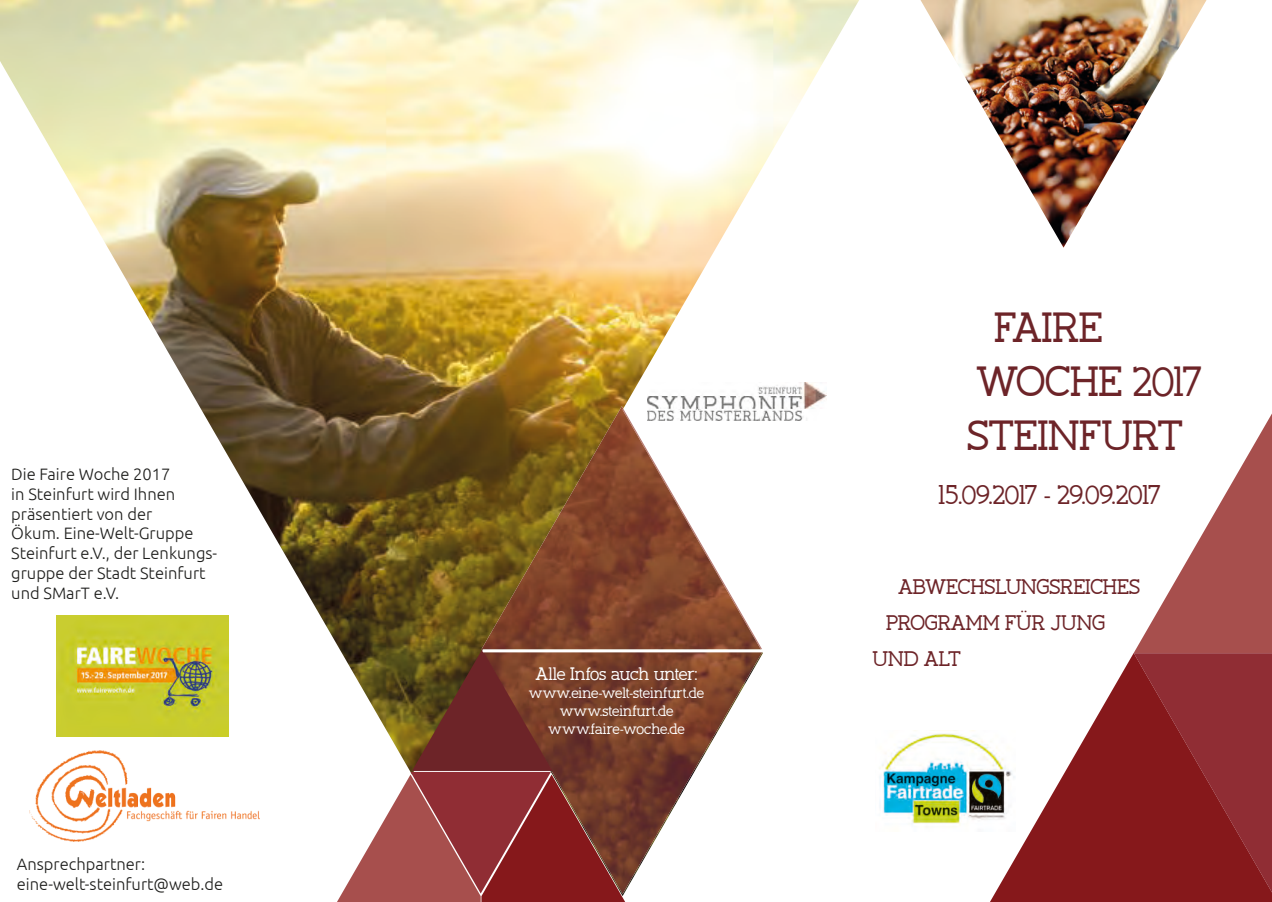
<style>
.page{position:relative;width:1272px;height:902px;background:#fff}
.page>*{position:absolute;margin:0;border:0;box-sizing:border-box;transform-origin:0 0}
.t1{font:42px/54px "Slaberlin";letter-spacing:-.005em;color:#6d2428}
.t2{font:27px "Slaberlin";letter-spacing:-.01em;color:#6d2428}
.t3{font:21px "Slaberlin";color:#6d2428}
.t4{font:18px "Slaberlin";letter-spacing:-.005em;color:#fff}
.t5{font:300 16.5px/19.8px "Ubuntu";color:#1d1d1b}
.t6{font:15px/18px "Slaberlin";color:#fff;text-align:center}
</style>
<div class="page">
<img style="left:0;top:0;width:859px;height:842px">
<img style="left:920px;top:0;width:286px;height:248px">
<svg style="left:990px;top:654px;width:281px;height:247px;fill:#86181b"></svg>
<svg style="left:337px;top:408px;width:426px;height:493px"></svg>
<img style="left:879px;top:730px;width:136px;height:101px">
<svg style="left:1133px;top:415px;width:138px;height:477px"></svg>
<img style="left:57px;top:615px;width:172px;height:121px">
<img style="left:647px;top:383px;width:179px;height:37px">
<img style="left:30px;top:750px;width:229px;height:91px">
<p class="t5" style="left:11px;top:463px;width:207px">Die Faire Woche 2017<br>in Steinfurt wird Ihnen präsentiert von der<br>Ökum. Eine-Welt-Gruppe<br>Steinfurt e.V., der Lenkungs&shy;gruppe der Stadt Steinfurt und SMarT e.V.</p>
<p class="t5" style="left:17px;top:853px;width:208px">Ansprechpartner: eine-welt-steinfurt@web.de</p>
<p class="t4" style="left:535px;top:663px;width:163px">Alle Infos auch unter:</p>
<p class="t6" style="left:529px;top:684px;width:177px">www.eine-welt-steinfurt.de www.steinfurt.de www.faire-woche.de</p>
<h1 class="t1" style="left:967px;top:301px;width:236px;text-indent:27px">FAIRE<br>WOCHE 2017<br>STEINFURT</h1>
<h2 class="t2" style="left:938px;top:479px;width:223px">15.09.2017 - 29.09.2017</h2>
<p class="t3" style="left:898px;top:575px;width:243px">ABWECHSLUNGSREICHES</p>
<p class="t3" style="left:886px;top:611px;width:220px">PROGRAMM FÜR JUNG</p>
<p class="t3" style="left:872px;top:647px;width:90px">UND ALT</p>
</div>
